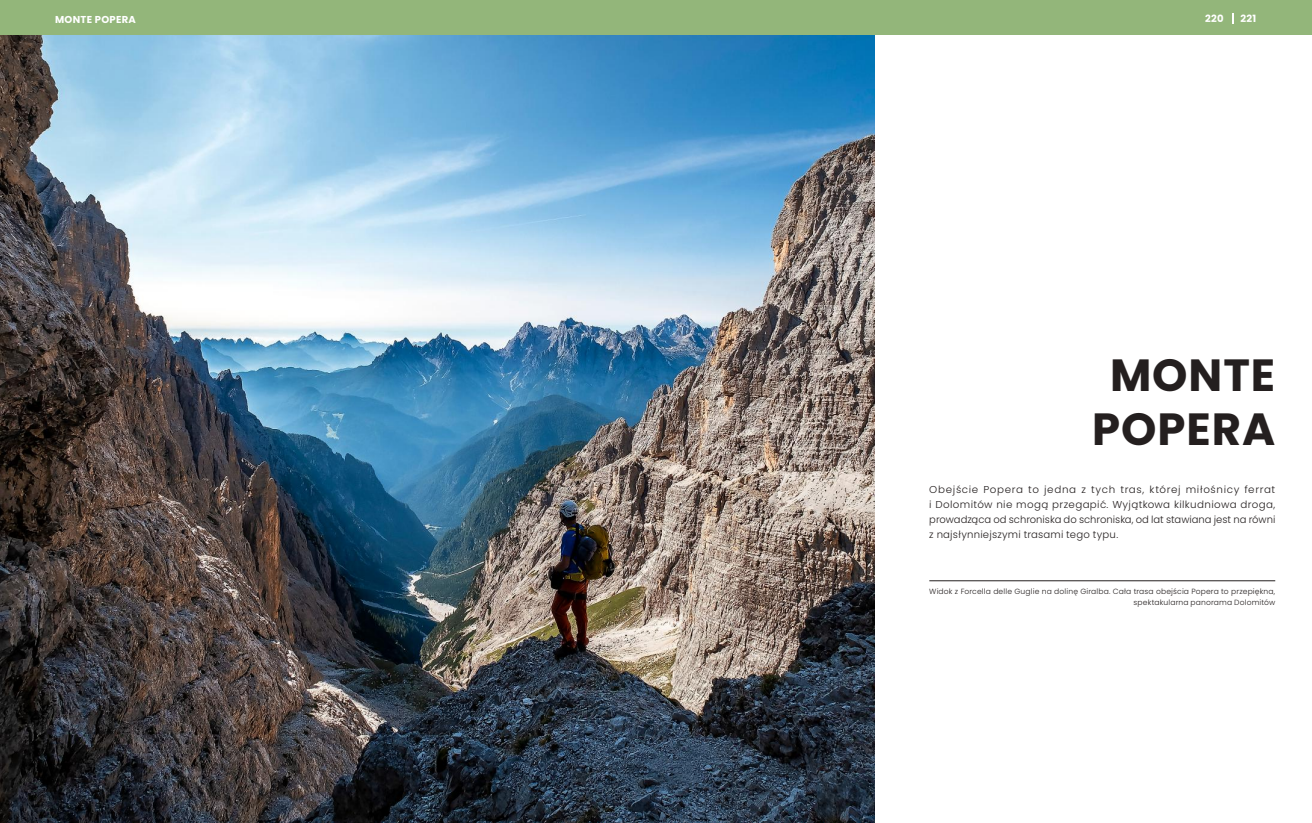
<style>
.page{position:relative;width:1312px;height:823px;background:#fff}
.page>*{position:absolute;margin:0;border:0;box-sizing:border-box;transform-origin:0 0}
.t1{font:700 45px/54px "Poppins";letter-spacing:.02em;color:#241f1f;text-align:center}
.t2{font:300 10px/15px "Poppins";letter-spacing:.035em;color:#241f1f;text-align:justify}
.t3{font:700 10px "Poppins";letter-spacing:.03em;color:#fff}
.t4{font:300 7.5px/11.2px "Poppins";color:#241f1f;text-align:right}
</style>
<div class="page">
<img style="left:0;top:35px;width:873px;height:787px">
<div style="left:0;top:0;width:1311px;height:35px;background:#93b67a"></div>
<hr style="left:929px;top:580px;width:345px;height:1px;background:#241f1f">
<p class="t3" style="left:55px;top:13px;width:82px">MONTE POPERA</p>
<p class="t3" style="left:1204px;top:13px;width:20px">220</p>
<p class="t3" style="left:1240px;top:13px;width:17px">221</p>
<h1 class="t1" style="left:1091px;top:348px;width:184px">MONTE<br>POPERA</h1>
<p class="t2" style="left:929px;top:482px;width:347px">Obejście Popera to jedna z tych tras, której miłośnicy ferrat i Dolomitów nie mogą przegapić. Wyjątkowa kilkudniowa droga, prowadząca od schroniska do schroniska, od lat stawiana jest na równi z najsłynniejszymi trasami tego typu.</p>
<p class="t4" style="left:929px;top:585px;width:347px">Widok z Forcella delle Guglie na dolinę Giralba. Cała trasa obejścia Popera to przepiękna, spektakularna panorama Dolomitów</p>
</div>
